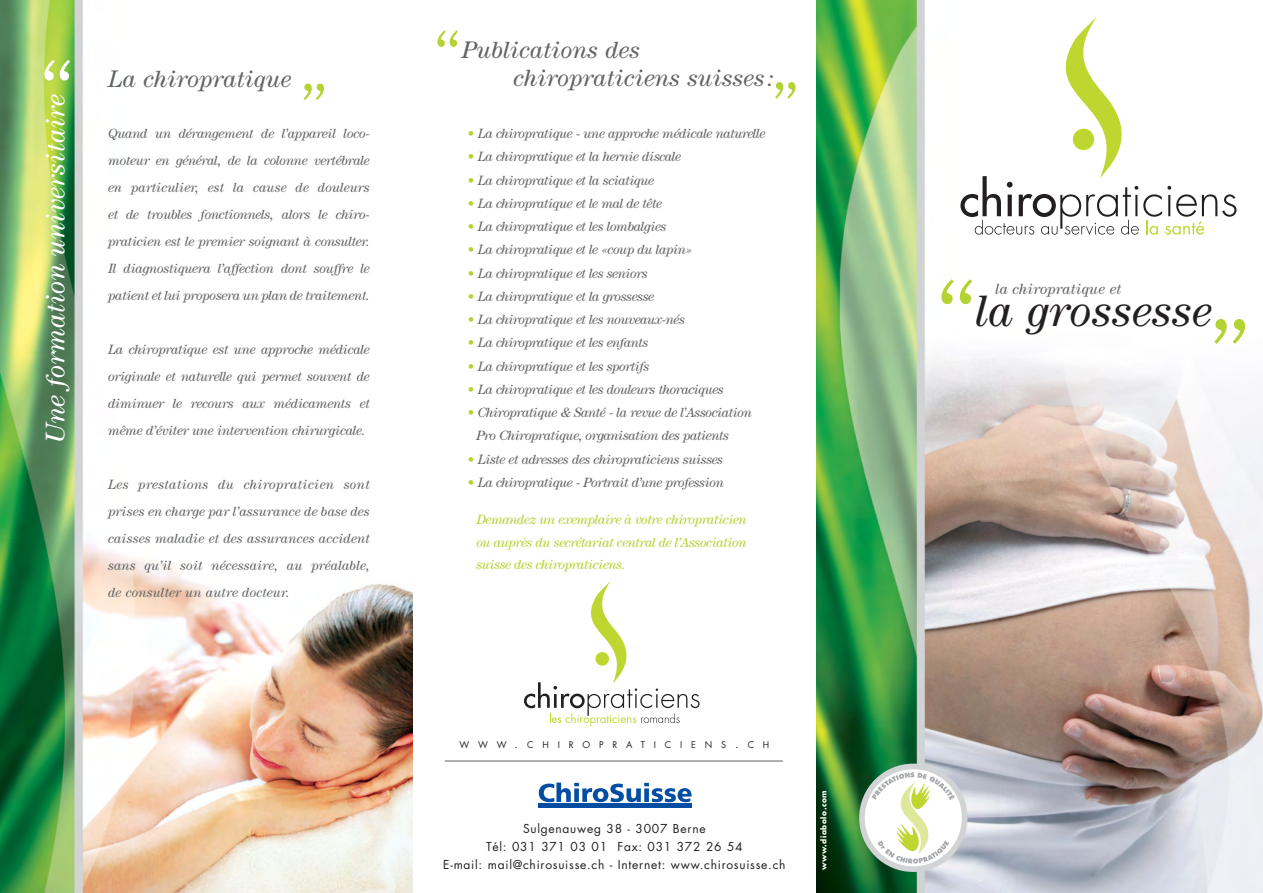
<style>
.page{position:relative;width:1263px;height:893px;background:#fff}
.page>*{position:absolute;margin:0;border:0;box-sizing:border-box;transform-origin:0 0}
.t1{font:italic 90px "Century";color:#b3d334}
.t2{font:italic 75px "Century";color:#fff}
.t3{font:italic 60px "Century";color:#b3d334}
.t4{font:italic 45px "Century";color:#231f20}
.t5{font:italic 27px "Century";color:#fff}
.t6{font:italic 24px/28.8px "Century";color:#636466}
.t7{font:italic 15px "Century";color:#636466}
.t8{font:italic 13.5px/27px "Century";letter-spacing:-.04em;color:#636466;text-align:justify}
.t9{font:italic 13.5px/22.5px "Century";letter-spacing:-.04em;color:#b3d334;text-align:justify}
.t10{font:12px/18px "Futura";letter-spacing:.06em;color:#231f20;text-align:center}
.t11{font:9px "Futura";letter-spacing:.985em;color:#231f20}
.t12{font:700 7.5px "Futura";letter-spacing:.07em;color:#fff}
.s1{color:#b3d334}
.s2{font-size:12px}
.s3{font-size:90px;color:#b3d334}
</style>
<div class="page">
<img style="left:0;top:0;width:412px;height:893px">
<img style="left:816px;top:0;width:447px;height:893px">
<svg style="left:960px;top:17px;width:276px;height:218px"></svg>
<svg style="left:862px;top:766px;width:103px;height:103px"></svg>
<div style="left:859px;top:764px;width:108px;height:108px;border:6px solid #d1d3d4;border-radius:50%"></div>
<svg style="left:871px;top:772px;width:84px;height:92px"></svg>
<svg style="left:524px;top:581px;width:176px;height:145px"></svg>
<hr style="left:445px;top:760px;width:338px;height:2px;background:#939598">
<svg style="left:539px;top:782px;width:152px;height:20px"></svg>
<div style="left:538px;top:803px;width:154px;height:5px;background:#034ea2"></div>
<h2 class="t2" style="left:38px;top:62px;width:31px">“</h2>
<h3 class="t5" style="left:46px;top:443px;width:351px;rotate:-90deg">Une formation universitaire</h3>
<h3 class="t6" style="left:108px;top:66px;width:185px">La chiropratique</h3>
<h3 class="t3" style="left:298px;top:85px;width:25px">”</h3>
<p class="t8" style="left:108px;top:121px;width:263px">Quand un dérangement de l’appareil loco&shy;moteur en général, de la colonne vertébrale en particulier, est la cause de douleurs et de troubles fonctionnels, alors le chiro&shy;praticien est le premier soignant à consulter.<br>Il diagnostiquera l’affection dont souffre le patient et lui proposera un plan de traitement.</p>
<p class="t8" style="left:108px;top:337px;width:263px">La chiropratique est une approche médicale originale et naturelle qui permet souvent de diminuer le recours aux médicaments et même d’éviter une intervention chirurgicale.</p>
<p class="t8" style="left:108px;top:472px;width:263px">Les prestations du chiropraticien sont prises en charge par l’assurance de base des caisses maladie et des assurances accident sans qu’il soit nécessaire, au préalable, de consulter un autre docteur.</p>
<h3 class="t3" style="left:432px;top:32px;width:25px">“</h3>
<h3 class="t6" style="left:513px;top:37px;width:262px;text-indent:-51px">Publications des chiropraticiens suisses:</h3>
<p class="t8" style="left:468px;top:121px;width:299px"><span class="s1">•</span> La chiropratique - une approche médicale naturelle</p>
<p class="t8" style="left:468px;top:145px;width:215px"><span class="s1">•</span> La chiropratique et la hernie discale</p>
<p class="t8" style="left:468px;top:168px;width:188px"><span class="s1">•</span> La chiropratique et la sciatique</p>
<p class="t8" style="left:468px;top:191px;width:196px"><span class="s1">•</span> La chiropratique et le mal de tête</p>
<p class="t8" style="left:468px;top:214px;width:200px"><span class="s1">•</span> La chiropratique et les lombalgies</p>
<p class="t8" style="left:468px;top:238px;width:226px"><span class="s1">•</span> La chiropratique et le «coup du lapin»</p>
<p class="t8" style="left:468px;top:261px;width:181px"><span class="s1">•</span> La chiropratique et les seniors</p>
<p class="t8" style="left:468px;top:284px;width:188px"><span class="s1">•</span> La chiropratique et la grossesse</p>
<p class="t8" style="left:468px;top:307px;width:219px"><span class="s1">•</span> La chiropratique et les nouveaux-nés</p>
<p class="t8" style="left:468px;top:331px;width:182px"><span class="s1">•</span> La chiropratique et les enfants</p>
<p class="t8" style="left:468px;top:354px;width:183px"><span class="s1">•</span> La chiropratique et les sportifs</p>
<p class="t8" style="left:468px;top:377px;width:258px"><span class="s1">•</span> La chiropratique et les douleurs thoraciques</p>
<p class="t8" style="left:476px;top:402px;width:277px;line-height:23.2px;text-indent:-9px"><span class="s1">•</span> Chiropratique &amp; Santé - la revue de l’Association<br>Pro Chiropratique, organisation des patients</p>
<p class="t8" style="left:468px;top:447px;width:257px"><span class="s1">•</span> Liste et adresses des chiropraticiens suisses</p>
<p class="t8" style="left:468px;top:470px;width:258px"><span class="s1">•</span> La chiropratique - Portrait d’une profession</p>
<p class="t9" style="left:476px;top:510px;width:272px">Demandez un exemplaire à votre chiropraticien ou auprès du secrétariat central de l’Association suisse des chiropraticiens.</p>
<h3 class="t3" style="left:769px;top:83px;width:25px">”</h3>
<p class="t11" style="left:459px;top:740px;width:312px">WWW<span class="s2">.</span>CHIROPRATICIENS<span class="s2">.</span>CH</p>
<p class="t10" style="left:443px;top:821px;width:344px">Sulgenauweg 38 - 3007 Berne<br>Tél: 031 371 03 01 Fax: 031 372 26 54<br>E-mail: mail@chirosuisse.ch - Internet: www.chirosuisse.ch</p>
<p class="t12" style="left:820px;top:870px;width:81px;rotate:-90deg">www.diabolo.com</p>
<h3 class="t4" style="left:933px;top:296px;width:280px"><span class="s3">“</span> la grossesse</h3>
<p class="t7" style="left:995px;top:284px;width:127px">la chiropratique et</p>
<h1 class="t1" style="left:1206px;top:321px;width:37px">”</h1>
</div>
